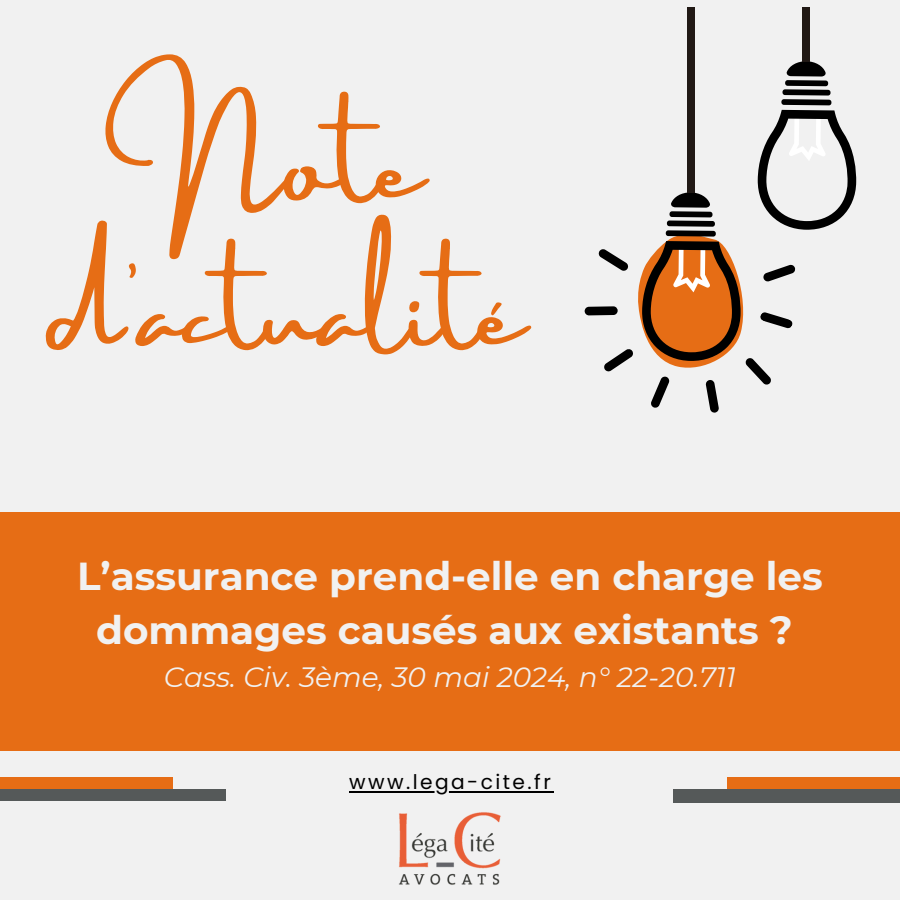
<style>
.page{position:relative;width:900px;height:900px;background:#f1f1f1}
.page>*{position:absolute;margin:0;border:0;box-sizing:border-box;transform-origin:0 0}
.t1{font:105.5px/147px "Amsterdam Three";color:#e66d15;text-align:center}
.t2{font:700 38.9px/54px "Montserrat";color:#f1f1f1;text-align:center}
.t3{font:italic 27.9px "Montserrat";color:#f1f1f1}
.t4{font:20.1px "Poppins";letter-spacing:.12em;color:#000}
</style>
<div class="page">
<div style="left:0;top:512px;width:900px;height:238px;background:#e66d15"></div>
<div style="left:687px;top:7px;width:7px;height:185px;background:#211915"></div>
<div style="left:803px;top:7px;width:7px;height:54px;background:#211915"></div>
<svg style="left:585px;top:61px;width:271px;height:352px"></svg>
<div style="left:0;top:778px;width:172px;height:11px;background:#e66d15"></div>
<div style="left:728px;top:778px;width:172px;height:11px;background:#e66d15"></div>
<div style="left:0;top:789px;width:225px;height:12px;background:#555959"></div>
<div style="left:674px;top:789px;width:226px;height:14px;background:#555959"></div>
<img style="left:399px;top:812px;width:102px;height:73px">
<hr style="left:349px;top:791px;width:204px;height:1px;background:#000">
<h2 class="t1" style="left:49px;top:95px;width:479px">Note d’actualité</h2>
<p class="t2" style="left:77px;top:549px;width:747px">L’assurance prend-elle en charge les dommages causés aux existants ?</p>
<p class="t3" style="left:164px;top:659px;width:574px">Cass. Civ. 3ème, 30 mai 2024, n° 22-20.711</p>
<p class="t4" style="left:349px;top:768px;width:203px">www.lega-cite.fr</p>
</div>
